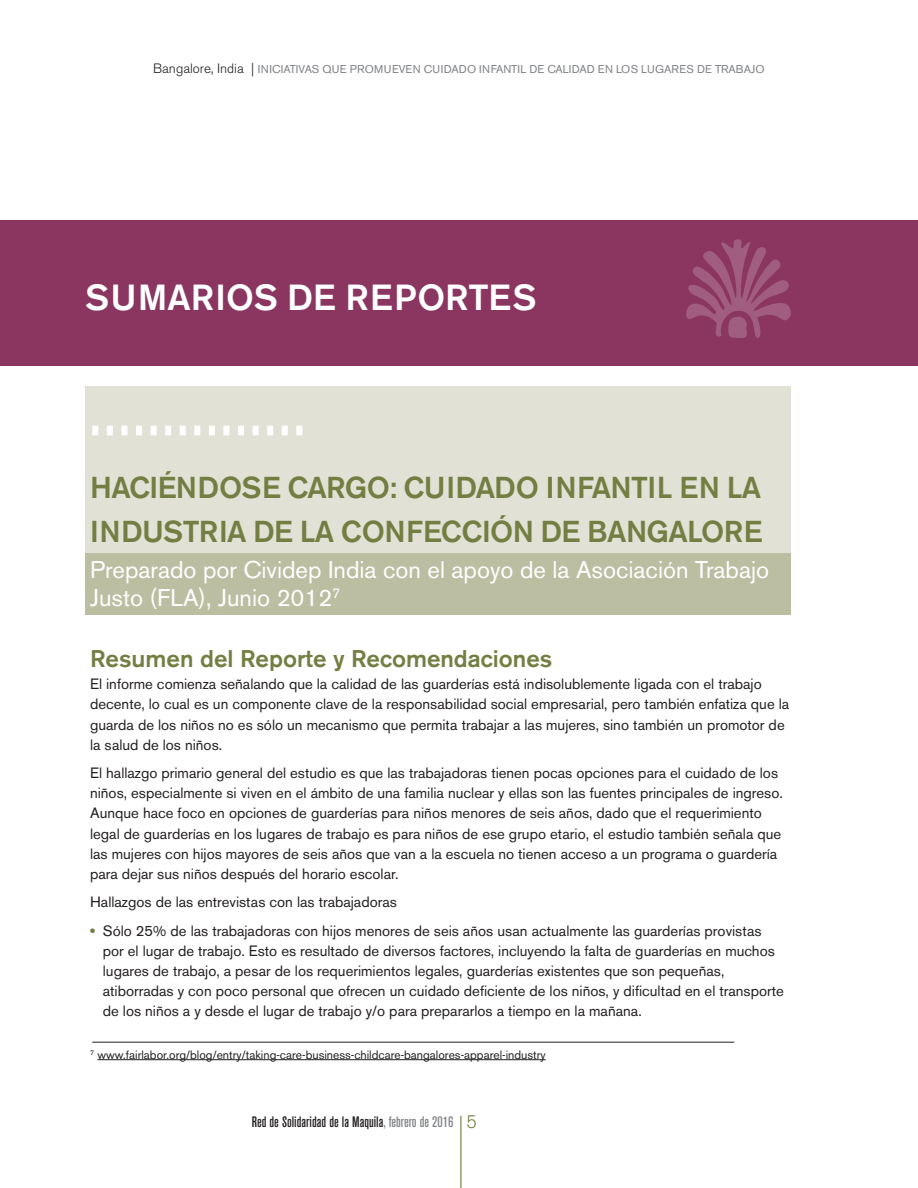
<style>
.page{position:relative;width:918px;height:1188px;background:#fff}
.page>*{position:absolute;margin:0;border:0;box-sizing:border-box;transform-origin:0 0}
.t1{font:500 36px "Akzidenz Grotesk BE";color:#fff}
.t2{font:500 30px/43.2px "Akzidenz Grotesk BE";letter-spacing:-.02em;color:#737e42}
.t3{font:24px/28.8px "Akzidenz Grotesk BE";color:#fff}
.t4{font:500 24px "Akzidenz Grotesk BE";color:#737e42}
.t5{font:500 condensed 15px "Akzidenz Grotesk BE";color:#231f20}
.t6{font:14.85px/20.1px "Akzidenz Grotesk BE";color:#231f20}
.t7{font:12px "Akzidenz Grotesk BE";color:#231f20}
.t8{font:11.25px "Akzidenz Grotesk BE";letter-spacing:.02em;color:#808285}
.s1{font-weight:300;font-size:13.5px;color:#231f20}
.s2{font-weight:800;color:#737e42}
.s3{color:#808285}
.s4{font-weight:300;font-stretch:normal;font-size:18px;color:#737e42}
</style>
<div class="page">
<hr style="left:460px;top:1116px;width:1px;height:72px;background:#737e42">
<div style="left:85px;top:386px;width:706px;height:171px;background:#e1e1d6"></div>
<div style="left:85px;top:554px;width:706px;height:61px;background:#bcbea2"></div>
<div style="left:0;top:220px;width:918px;height:145px;background:#8a3661"></div>
<div style="left:296px;top:426px;width:6px;height:9px;background:#fff"></div>
<div style="left:282px;top:426px;width:6px;height:9px;background:#fff"></div>
<div style="left:267px;top:426px;width:6px;height:9px;background:#fff"></div>
<div style="left:253px;top:426px;width:6px;height:9px;background:#fff"></div>
<div style="left:238px;top:426px;width:6px;height:9px;background:#fff"></div>
<div style="left:223px;top:426px;width:6px;height:9px;background:#fff"></div>
<div style="left:209px;top:426px;width:6px;height:9px;background:#fff"></div>
<div style="left:194px;top:426px;width:6px;height:9px;background:#fff"></div>
<div style="left:180px;top:426px;width:6px;height:9px;background:#fff"></div>
<div style="left:165px;top:426px;width:6px;height:9px;background:#fff"></div>
<div style="left:151px;top:426px;width:6px;height:9px;background:#fff"></div>
<div style="left:136px;top:426px;width:6px;height:9px;background:#fff"></div>
<div style="left:121px;top:426px;width:6px;height:9px;background:#fff"></div>
<div style="left:107px;top:426px;width:6px;height:9px;background:#fff"></div>
<div style="left:92px;top:426px;width:6px;height:9px;background:#fff"></div>
<hr style="left:97px;top:1059px;width:449px;height:1px;background:#231f20">
<hr style="left:92px;top:1042px;width:642px;height:1px;background:#231f20">
<svg style="left:686px;top:239px;width:105px;height:99px"></svg>
<p class="t8" style="left:153px;top:62px;width:613px"><span class="s1">Bangalore, India |</span> INICIATIVAS QUE PROMUEVEN CUIDADO INFANTIL DE CALIDAD EN LOS LUGARES DE TRABAJO</p>
<h1 class="t1" style="left:85px;top:275px;width:453px">SUMARIOS DE REPORTES</h1>
<h2 class="t2" style="left:90px;top:466px;width:674px">HACIÉNDOSE CARGO: CUIDADO INFANTIL EN LA<br>INDUSTRIA DE LA CONFECCIÓN DE BANGALORE</h2>
<h3 class="t3" style="left:90px;top:555px;width:681px">Preparado por Cividep India con el apoyo de la Asociación Trabajo<br>Justo (FLA), Junio 2012<sup>7</sup></h3>
<h3 class="t4" style="left:90px;top:644px;width:464px">Resumen del Reporte y Recomendaciones</h3>
<p class="t6" style="left:90px;top:674px;width:701px">El informe comienza señalando que la calidad de las guarderías está indisolublemente ligada con el trabajo decente, lo cual es un componente clave de la responsabilidad social empresarial, pero también enfatiza que la guarda de los niños no es sólo un mecanismo que permita trabajar a las mujeres, sino también un promotor de la salud de los niños.</p>
<p class="t6" style="left:90px;top:763px;width:694px">El hallazgo primario general del estudio es que las trabajadoras tienen pocas opciones para el cuidado de los niños, especialmente si viven en el ámbito de una familia nuclear y ellas son las fuentes principales de ingreso.<br>Aunque hace foco en opciones de guarderías para niños menores de seis años, dado que el requerimiento legal de guarderías en los lugares de trabajo es para niños de ese grupo etario, el estudio también señala que las mujeres con hijos mayores de seis años que van a la escuela no tienen acceso a un programa o guardería para dejar sus niños después del horario escolar.</p>
<p class="t6" style="left:90px;top:892px;width:308px">Hallazgos de las entrevistas con las trabajadoras</p>
<p class="t6" style="left:103px;top:921px;width:683px;text-indent:-13px"><span class="s2">•</span> Sólo 25% de las trabajadoras con hijos menores de seis años usan actualmente las guarderías provistas por el lugar de trabajo. Esto es resultado de diversos factores, incluyendo la falta de guarderías en muchos lugares de trabajo, a pesar de los requerimientos legales, guarderías existentes que son pequeñas, atiborradas y con poco personal que ofrecen un cuidado deficiente de los niños, y dificultad en el transporte de los niños a y desde el lugar de trabajo y/o para prepararlos a tiempo en la mañana.</p>
<p class="t7" style="left:90px;top:1047px;width:457px"><sup>7</sup> www.fairlabor.org/blog/entry/taking-care-business-childcare-bangalores-apparel-industry</p>
<p class="t5" style="left:252px;top:1114px;width:227px">Red de Solidaridad de la Maquila<span class="s3">, febrero de 2016</span> <span class="s4">5</span></p>
</div>
